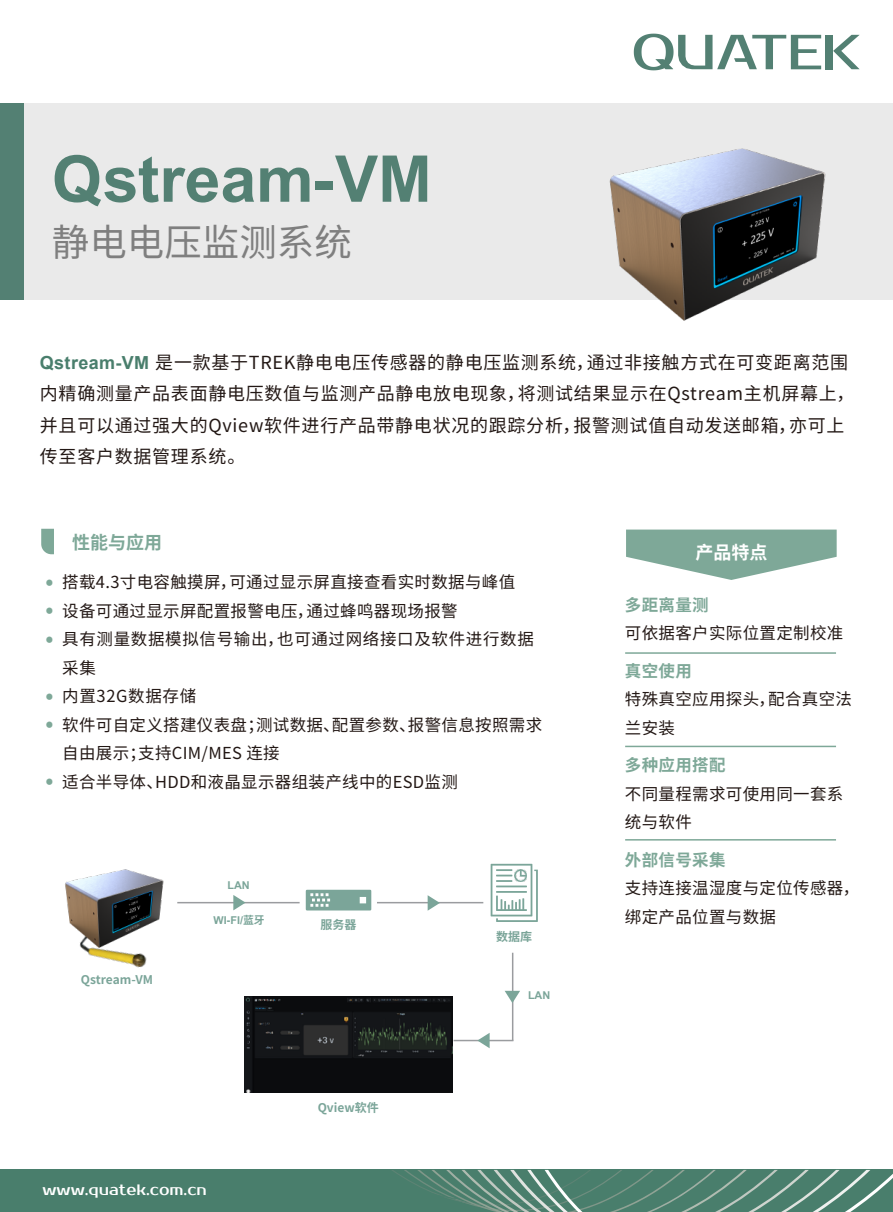
<style>
.page{position:relative;width:893px;height:1212px;background:#fff}
.page>*{position:absolute;margin:0;border:0;box-sizing:border-box;transform-origin:0 0}
.t1{font:700 64.5px "Arial";color:#538073}
.t2{font:37.5px "Source Han Sans CN";color:#7f7f7f}
.t3{font:700 33px/28.5px "Source Han Sans CN";color:#7ea898;text-align:justify}
.t4{font:18px/31.5px "Source Han Sans CN";letter-spacing:.04em;color:#231815}
.t5{font:700 18px "Source Han Sans CN";color:#7ea898}
.t6{font:700 18px "Source Han Sans CN";color:#fff}
.t7{font:16.5px/28.5px "Source Han Sans CN";letter-spacing:.02em;color:#231815}
.t8{font:700 16.5px "Source Han Sans CN";letter-spacing:.02em;color:#7ea898}
.t9{font:15px "Prosto";color:#fff}
.t10{font:700 12px "Source Han Sans CN";color:#7ba599}
.t11{font:700 10.8px "Arial";color:#7ba599}
.s1{font-family:"Arial";font-weight:700;color:#497e6c}
.s2{font-family:"Source Han Sans CN"}
</style>
<div class="page">
<div style="left:0;top:1170px;width:893px;height:42px;background:#497e6c"></div>
<svg style="left:392px;top:1170px;width:501px;height:42px"></svg>
<div style="left:0;top:104px;width:893px;height:196px;background:#eaeaea"></div>
<svg style="left:833px;top:35px;width:27px;height:34px"></svg>
<div style="left:826px;top:35px;width:7px;height:34px;background:#538073"></div>
<svg style="left:634px;top:34px;width:187px;height:36px"></svg>
<div style="left:0;top:104px;width:24px;height:196px;background:#538073"></div>
<svg style="left:41px;top:529px;width:13px;height:25px"></svg>
<svg style="left:306px;top:890px;width:65px;height:20px"></svg>
<svg style="left:491px;top:864px;width:47px;height:58px"></svg>
<hr style="left:454px;top:1040px;width:59px;height:1px;background:#9a9c9f">
<svg style="left:477px;top:1033px;width:13px;height:15px"></svg>
<hr style="left:377px;top:902px;width:106px;height:1px;background:#9a9c9f">
<hr style="left:177px;top:902px;width:123px;height:1px;background:#9a9c9f">
<svg style="left:428px;top:895px;width:12px;height:16px"></svg>
<hr style="left:512px;top:953px;width:1px;height:87px;background:#9a9c9f">
<svg style="left:505px;top:991px;width:15px;height:12px"></svg>
<img style="left:244px;top:996px;width:208px;height:97px">
<svg style="left:233px;top:895px;width:13px;height:15px"></svg>
<img style="left:98px;top:957px;width:49px;height:11px">
<img style="left:65px;top:869px;width:120px;height:88px">
<img style="left:572px;top:103px;width:302px;height:218px">
<hr style="left:625px;top:652px;width:211px;height:2px;background:#7ea898">
<hr style="left:625px;top:746px;width:211px;height:1px;background:#7ea898">
<hr style="left:625px;top:839px;width:211px;height:1px;background:#7ea898">
<svg style="left:626px;top:529px;width:211px;height:51px"></svg>
<h1 class="t1" style="left:52px;top:141px;width:381px">Qstream-VM</h1>
<h2 class="t2" style="left:52px;top:222px;width:301px">静电电压监测系统</h2>
<p class="t4" style="left:40px;top:347px;width:816px"><span class="s1">Qstream-VM</span> 是一款基于TREK静电电压传感器的静电压监测系统，通过非接触方式在可变距离范围内精确测量产品表面静电压数值与监测产品静电放电现象，将测试结果显示在Qstream主机屏幕上，并且可以通过强大的Qview软件进行产品带静电状况的跟踪分析，报警测试值自动发送邮箱，亦可上传至客户数据管理系统。</p>
<h3 class="t3" style="left:40px;top:569px;width:21px">· · ·</h3>
<h3 class="t3" style="left:40px;top:683px;width:21px">· ·</h3>
<h3 class="t3" style="left:40px;top:768px;width:21px">·</h3>
<p class="t5" style="left:72px;top:532px;width:91px">性能与应用</p>
<p class="t7" style="left:62px;top:568px;width:481px">搭载4.3寸电容触摸屏，可通过显示屏直接查看实时数据与峰值<br>设备可通过显示屏配置报警电压，通过蜂鸣器现场报警<br>具有测量数据模拟信号输出，也可通过网络接口及软件进行数据采集<br>内置32G数据存储<br>软件可自定义搭建仪表盘；测试数据、配置参数、报警信息按照需求自由展示；支持CIM/MES 连接<br>适合半导体、HDD和液晶显示器组装产线中的ESD监测</p>
<p class="t10" style="left:81px;top:973px;width:74px">Qstream-VM</p>
<p class="t11" style="left:227px;top:879px;width:24px">LAN</p>
<p class="t11" style="left:214px;top:914px;width:53px">WI-FI/<span class="s2">蓝牙</span></p>
<p class="t10" style="left:321px;top:918px;width:37px">服务器</p>
<p class="t10" style="left:496px;top:929px;width:37px">数据库</p>
<p class="t11" style="left:528px;top:989px;width:24px">LAN</p>
<p class="t10" style="left:318px;top:1101px;width:63px">Qview软件</p>
<p class="t9" style="left:43px;top:1181px;width:166px">www.quatek.com.cn</p>
<p class="t6" style="left:695px;top:542px;width:73px">产品特点</p>
<p class="t8" style="left:625px;top:595px;width:85px">多距离量测</p>
<p class="t7" style="left:625px;top:619px;width:220px">可依据客户实际位置定制校准</p>
<p class="t8" style="left:625px;top:661px;width:68px">真空使用</p>
<p class="t7" style="left:625px;top:685px;width:229px">特殊真空应用探头，配合真空法兰安装</p>
<p class="t8" style="left:625px;top:756px;width:102px">多种应用搭配</p>
<p class="t7" style="left:625px;top:780px;width:220px">不同量程需求可使用同一套系统与软件</p>
<p class="t8" style="left:625px;top:850px;width:102px">外部信号采集</p>
<p class="t7" style="left:625px;top:874px;width:236px">支持连接温湿度与定位传感器，绑定产品位置与数据</p>
</div>
